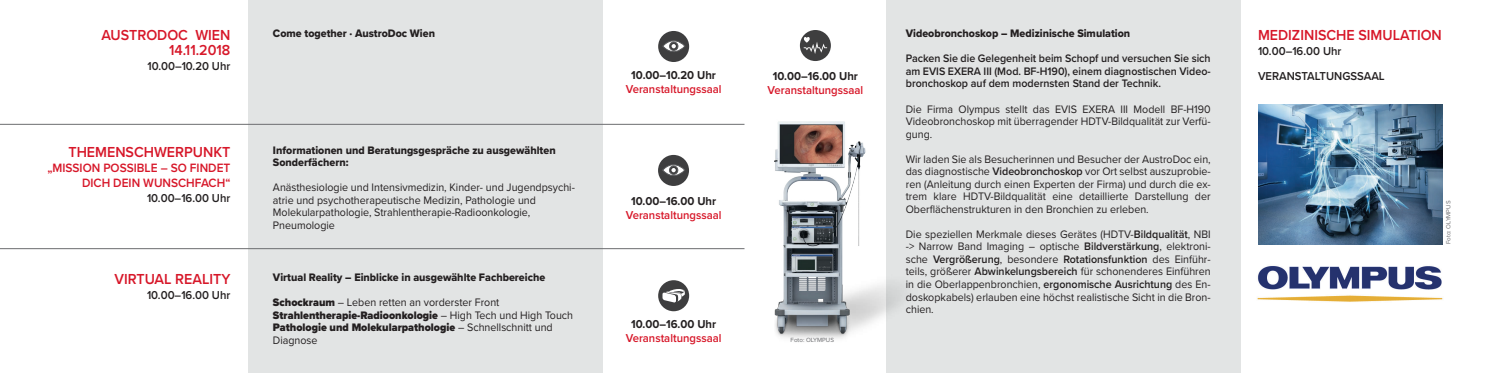
<style>
.page{position:relative;width:1489px;height:373px;background:#fff}
.page>*{position:absolute;margin:0;border:0;box-sizing:border-box;transform-origin:0 0}
.t1{font:600 15px/15px "Proxima Nova";color:#d71729;text-align:right;scale:.95 1}
.t2{font:600 12.5px/15px "Proxima Nova";color:#d71729;text-align:right;scale:.95 1}
.t3{font:600 11.88px "Proxima Nova";color:#231f20;scale:.95 1}
.t4{font:600 11.88px "Proxima Nova";color:#d71729;scale:.95 1}
.t5{font:700 11.88px "Proxima Nova";color:#231f20;scale:.95 1}
.t6{font:11.25px/12.5px "Proxima Nova";color:#231f20;text-align:justify;scale:.95 1}
.t7{font:11.25px/12.5px "Proxima Nova Extrabld";color:#231f20;scale:.95 1}
.t8{font:600 11.25px/12.5px "Proxima Nova";color:#231f20;text-align:justify;scale:.95 1}
.t9{font:6.25px "Proxima Nova";color:#6c6d70}
.s1{font-weight:900}
.s2{font-weight:600}
</style>
<div class="page">
<div style="left:248px;top:0;width:354px;height:372px;background:#e2e4e4"></div>
<div style="left:886px;top:0;width:354px;height:372px;background:#e2e4e4"></div>
<hr style="left:0;top:248px;width:744px;height:1px;background:#6c6d70">
<svg style="left:658px;top:31px;width:31px;height:31px"></svg>
<svg style="left:659px;top:31px;width:29px;height:31px"></svg>
<svg style="left:658px;top:280px;width:31px;height:30px"></svg>
<svg style="left:659px;top:280px;width:29px;height:30px"></svg>
<hr style="left:0;top:124px;width:744px;height:1px;background:#6c6d70">
<svg style="left:658px;top:155px;width:31px;height:30px"></svg>
<svg style="left:659px;top:155px;width:29px;height:30px"></svg>
<div style="left:799px;top:30px;width:31px;height:31px;background:#3e3e3f;border-radius:50%"></div>
<svg style="left:803px;top:37px;width:24px;height:17px"></svg>
<img style="left:774px;top:121px;width:128px;height:218px">
<img style="left:1258px;top:104px;width:183px;height:140px">
<img style="left:1257px;top:266px;width:186px;height:36px">
<h1 class="t1" style="left:101px;top:27px;width:137px">AUSTRODOC WIEN<br>14.11.2018</h1>
<p class="t3" style="left:147px;top:57px;width:89px">10.00–10.20 Uhr</p>
<p class="t7" style="left:273px;top:27px;width:172px">Come together · AustroDoc Wien</p>
<h1 class="t1" style="left:68px;top:143px;width:172px">THEMENSCHWERPUNKT</h1>
<p class="t2" style="left:47px;top:159px;width:194px">„MISSION POSSIBLE – SO FINDET<br>DICH DEIN WUNSCHFACH“</p>
<p class="t3" style="left:147px;top:188px;width:89px">10.00–16.00 Uhr</p>
<p class="t7" style="left:273px;top:143px;width:299px">Informationen und Beratungsgespräche zu ausgewählten<br>Sonderfächern:</p>
<p class="t6" style="left:273px;top:180px;width:319px;text-align:left">Anästhesiologie und Intensivmedizin, Kinder- und Jugendpsychi&shy;atrie und psychotherapeutische Medizin, Pathologie und Molekularpathologie, Strahlentherapie-Radioonkologie, Pneumologie</p>
<h1 class="t1" style="left:114px;top:270px;width:123px">VIRTUAL REALITY</h1>
<p class="t3" style="left:147px;top:286px;width:89px">10.00–16.00 Uhr</p>
<p class="t7" style="left:273px;top:270px;width:288px">Virtual Reality – Einblicke in ausgewählte Fachbereiche</p>
<p class="t6" style="left:273px;top:295px;width:317px;text-align:left"><span class="s1">Schockraum</span> – Leben retten an vorderster Front <span class="s1">Strahlentherapie-Radioonkologie</span> – High Tech und High Touch <span class="s1">Pathologie und Molekularpathologie</span> – Schnellschnitt und Diagnose</p>
<p class="t7" style="left:905px;top:27px;width:238px">Videobronchoskop – Medizinische Simulation</p>
<p class="t8" style="left:905px;top:52px;width:322px">Packen Sie die Gelegenheit beim Schopf und versuchen Sie sich am EVIS EXERA III (Mod. BF-H190), einem diagnostischen Video&shy;bronchoskop auf dem modernsten Stand der Technik.</p>
<p class="t6" style="left:905px;top:102px;width:322px">Die Firma Olympus stellt das EVIS EXERA III Modell BF-H190<br>Videobronchoskop mit überragender HDTV-Bildqualität zur Verfü&shy;gung.</p>
<p class="t6" style="left:905px;top:152px;width:322px">Wir laden Sie als Besucherinnen und Besucher der AustroDoc ein, das diagnostische <span class="s2">Videobronchoskop</span> vor Ort selbst auszuprobie&shy;ren (Anleitung durch einen Experten der Firma) und durch die ex&shy;trem klare HDTV-Bildqualität eine detaillierte Darstellung der Oberflächenstrukturen in den Bronchien zu erleben.</p>
<p class="t6" style="left:905px;top:227px;width:322px">Die speziellen Merkmale dieses Gerätes (HDTV-<span class="s2">Bildqualität</span>, NBI -&gt; Narrow Band Imaging – optische <span class="s2">Bildverstärkung</span>, elektroni&shy;sche <span class="s2">Vergrößerung</span>, besondere <span class="s2">Rotationsfunktion</span> des Einführ&shy;teils, größerer <span class="s2">Abwinkelungsbereich</span> für schonenderes Einführen in die Oberlappenbronchien, <span class="s2">ergonomische Ausrichtung</span> des En&shy;doskopkabels) erlauben eine höchst realistische Sicht in die Bron&shy;chien.</p>
<h1 class="t1" style="left:1257px;top:27px;width:195px">MEDIZINISCHE SIMULATION</h1>
<p class="t3" style="left:1257px;top:42px;width:89px">10.00–16.00 Uhr</p>
<p class="t5" style="left:631px;top:66px;width:91px">10.00–10.20 Uhr</p>
<p class="t4" style="left:625px;top:80px;width:102px">Veranstaltungssaal</p>
<p class="t5" style="left:772px;top:67px;width:91px">10.00–16.00 Uhr</p>
<p class="t3" style="left:1257px;top:67px;width:135px">VERANSTALTUNGSSAAL</p>
<p class="t4" style="left:767px;top:81px;width:102px">Veranstaltungssaal</p>
<p class="t5" style="left:631px;top:192px;width:91px">10.00–16.00 Uhr</p>
<p class="t4" style="left:625px;top:205px;width:102px">Veranstaltungssaal</p>
<p class="t9" style="left:1443px;top:244px;width:45px;rotate:-90deg">Foto: OLYMPUS</p>
<p class="t5" style="left:631px;top:314px;width:91px">10.00–16.00 Uhr</p>
<p class="t4" style="left:625px;top:328px;width:102px">Veranstaltungssaal</p>
<p class="t9" style="left:790px;top:335px;width:45px">Foto: OLYMPUS</p>
</div>
